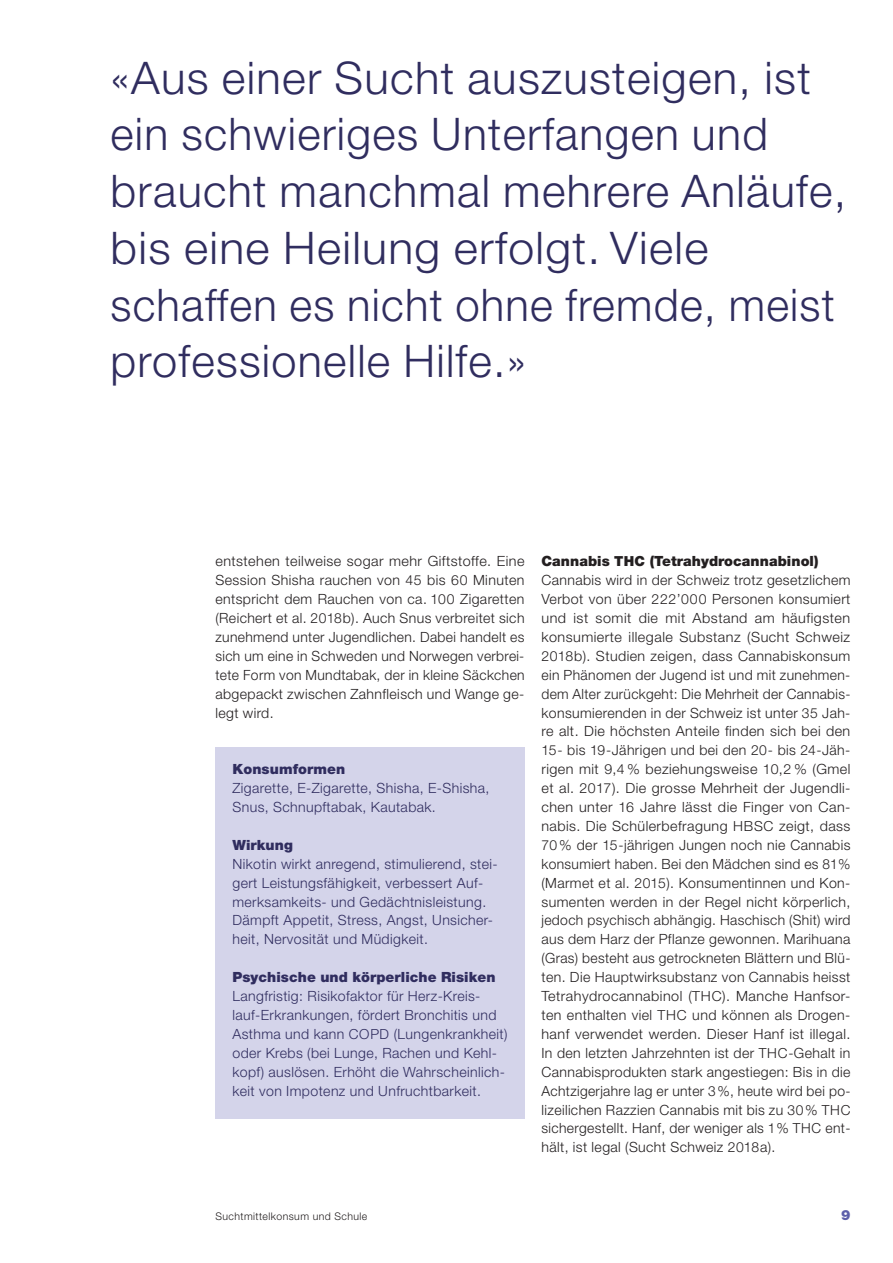
<style>
.page{position:relative;width:893px;height:1263px;background:#fff}
.page>*{position:absolute;margin:0;border:0;box-sizing:border-box;transform-origin:0 0}
.t1{font:300 45px/56.7px "Helvetica Neue LT Std";letter-spacing:.03em;color:#302d5f}
.t2{font:300 14.1px/18.9px "Helvetica Neue LT Std";letter-spacing:.03em;color:#231f20;text-align:justify}
.t3{font:300 14.1px/18.9px "Helvetica Neue LT Std";letter-spacing:.03em;color:#302d5f}
.t4{font:900 14.1px "Helvetica Neue LT Std";letter-spacing:.005em;color:#302d5f}
.t5{font:900 14.1px "Helvetica Neue LT Std";color:#5d5faa}
.t6{font:300 10.5px "Helvetica Neue LT Std";letter-spacing:.04em;color:#231f20}
.s1{font-size:13.8px}
.s2{font-weight:900}
.s3{font-weight:900;font-size:13.8px}
</style>
<div class="page">
<div style="left:215px;top:747px;width:309px;height:371px;background:#d4d4ea"></div>
<h1 class="t1" style="left:111px;top:48px;width:737px">«Aus einer Sucht auszusteigen, ist ein schwieriges Unterfangen und braucht manchmal mehrere Anläufe, bis eine Heilung erfolgt. Viele schaffen es nicht ohne fremde, meist professionelle Hilfe.»</h1>
<p class="t2" style="left:215px;top:551px;width:311px">entstehen teilweise sogar mehr Giftstoffe. Eine Session Shisha rauchen von <span class="s1">45</span> bis <span class="s1">60</span> Minuten entspricht dem Rauchen von ca. <span class="s1">100</span> Zigaretten (Reichert et al. <span class="s1">2018</span>b). Auch Snus verbreitet sich zunehmend unter Jugendlichen. Dabei handelt es sich um eine in Schweden und Norwegen verbrei&shy;tete Form von Mundtabak, der in kleine Säckchen abgepackt zwischen Zahnfleisch und Wange ge&shy;legt wird.</p>
<p class="t4" style="left:232px;top:761px;width:114px">Konsumformen</p>
<p class="t3" style="left:232px;top:778px;width:258px">Zigarette, E-Zigarette, Shisha, E-Shisha,<br>Snus, Schnupftabak, Kautabak.</p>
<p class="t4" style="left:232px;top:836px;width:62px">Wirkung</p>
<p class="t3" style="left:232px;top:854px;width:267px">Nikotin wirkt anregend, stimulierend, stei&shy;gert Leistungsfähigkeit, verbessert Auf&shy;merksamkeits- und Gedächtnisleistung.<br>Dämpft Appetit, Stress, Angst, Unsicher&shy;heit, Nervosität und Müdigkeit.</p>
<p class="t4" style="left:232px;top:969px;width:265px">Psychische und körperliche Risiken</p>
<p class="t3" style="left:232px;top:986px;width:276px">Langfristig: Risikofaktor für Herz-Kreis&shy;lauf-Erkrankungen, fördert Bronchitis und Asthma und kann <span class="s1">COPD</span> (Lungenkrankheit) oder Krebs (bei Lunge, Rachen und Kehl&shy;kopf) auslösen. Erhöht die Wahrscheinlich&shy;keit von Impotenz und Unfruchtbarkeit.</p>
<p class="t2" style="left:541px;top:551px;width:311px;text-align:left"><span class="s2">Cannabis</span> <span class="s3">THC</span> <span class="s2">(Tetrahydrocannabinol)<br></span>Cannabis wird in der Schweiz trotz gesetzlichem Verbot von über <span class="s1">222</span>’<span class="s1">000</span> Personen konsumiert und ist somit die mit Abstand am häufigsten konsumierte illegale Substanz (Sucht Schweiz <span class="s1">2018</span>b). Studien zeigen, dass Cannabiskonsum ein Phänomen der Jugend ist und mit zunehmen&shy;dem Alter zurückgeht: Die Mehrheit der Cannabis&shy;konsumierenden in der Schweiz ist unter <span class="s1">35</span> Jah&shy;re alt. Die höchsten Anteile finden sich bei den <span class="s1">15</span>- bis <span class="s1">19</span>-Jährigen und bei den <span class="s1">20</span>- bis <span class="s1">24</span>-Jäh&shy;rigen mit <span class="s1">9</span>,<span class="s1">4</span> % beziehungsweise <span class="s1">10</span>,<span class="s1">2</span> % (Gmel et al. <span class="s1">2017</span>). Die grosse Mehrheit der Jugendli&shy;chen unter <span class="s1">16</span> Jahre lässt die Finger von Can&shy;nabis. Die Schülerbefragung <span class="s1">HBSC</span> zeigt, dass <span class="s1">70</span> % der <span class="s1">15</span>-jährigen Jungen noch nie Cannabis konsumiert haben. Bei den Mädchen sind es <span class="s1">81</span>% (Marmet et al. <span class="s1">2015</span>). Konsumentinnen und Kon&shy;sumenten werden in der Regel nicht körperlich, jedoch psychisch abhängig. Haschisch (Shit) wird aus dem Harz der Pflanze gewonnen. Marihuana (Gras) besteht aus getrockneten Blättern und Blü&shy;ten. Die Hauptwirksubstanz von Cannabis heisst Tetrahydrocannabinol (<span class="s1">THC</span>). Manche Hanfsor&shy;ten enthalten viel <span class="s1">THC</span> und können als Drogen&shy;hanf verwendet werden. Dieser Hanf ist illegal.<br>In den letzten Jahrzehnten ist der <span class="s1">THC</span>-Gehalt in Cannabisprodukten stark angestiegen: Bis in die Achtzigerjahre lag er unter <span class="s1">3</span>%, heute wird bei po&shy;lizeilichen Razzien Cannabis mit bis zu <span class="s1">30</span>% <span class="s1">THC </span>sichergestellt. Hanf, der weniger als <span class="s1">1</span>% <span class="s1">THC</span> ent&shy;hält, ist legal (Sucht Schweiz <span class="s1">2018</span>a).</p>
<p class="t6" style="left:215px;top:1210px;width:153px">Suchtmittelkonsum und Schule</p>
<p class="t5" style="left:841px;top:1207px;width:11px">9</p>
</div>
